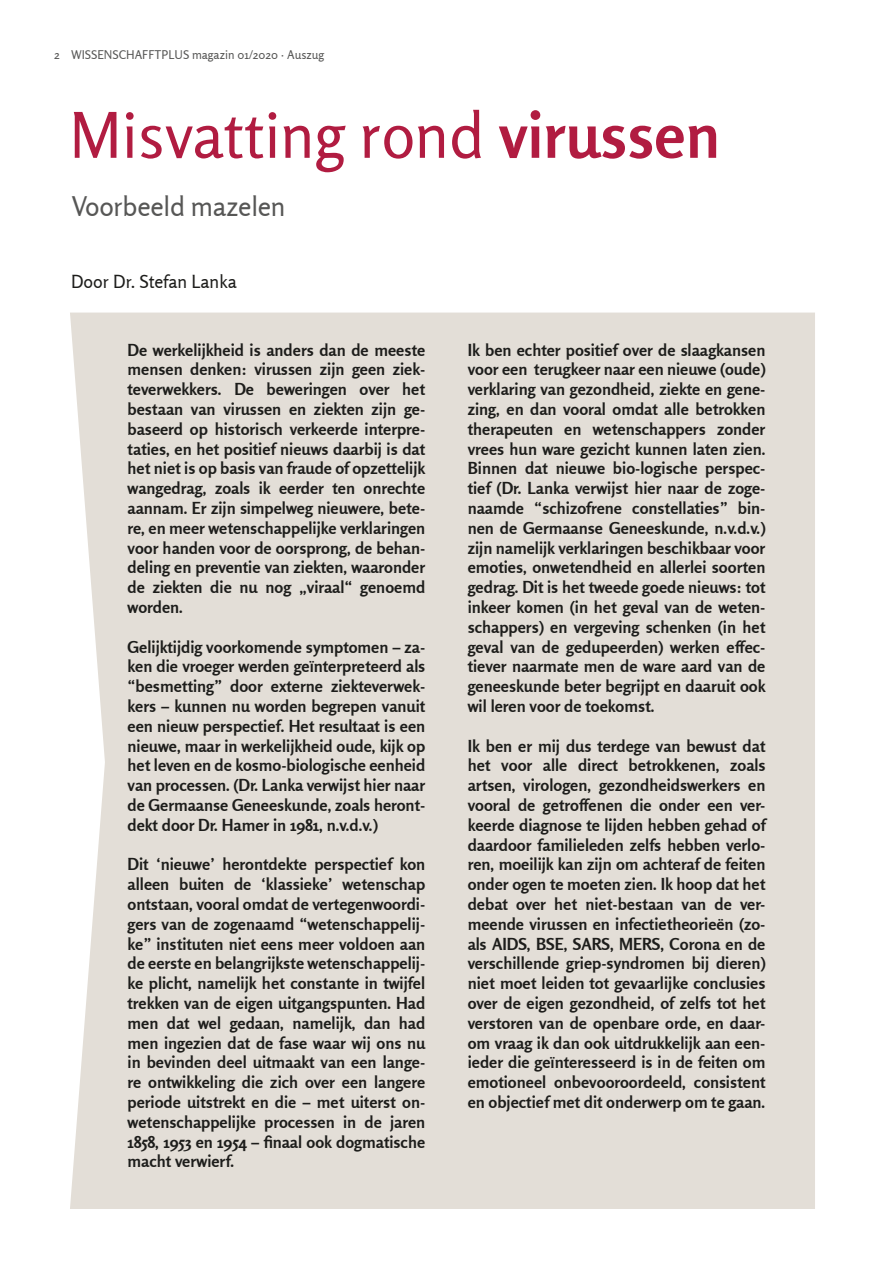
<style>
.page{position:relative;width:893px;height:1263px;background:#fff}
.page>*{position:absolute;margin:0;border:0;box-sizing:border-box;transform-origin:0 0}
.t1{font:63px "Rosario";color:#b11c41}
.t2{font:27px "Rosario";letter-spacing:-.01em;color:#575756}
.t3{font:18px "Rosario";color:#1d1d1b}
.t4{font:700 16.5px/19.8px "Rosario";color:#1d1d1b;text-align:justify}
.t5{font:12px "Rosario";color:#575756}
.s1{font-weight:700}
</style>
<div class="page">
<div style="left:70px;top:313px;width:745px;height:896px;background:#e3ded7"></div>
<p class="t5" style="left:54px;top:47px;width:7px">2</p>
<p class="t5" style="left:71px;top:47px;width:255px">WISSENSCHAFFTPLUS magazin 01/2020 · Auszug</p>
<h1 class="t1" style="left:69px;top:98px;width:652px">Misvatting rond <span class="s1">virussen</span></h1>
<h2 class="t2" style="left:71px;top:190px;width:216px">Voorbeeld mazelen</h2>
<p class="t3" style="left:71px;top:271px;width:167px">Door Dr. Stefan Lanka</p>
<p class="t4" style="left:128px;top:340px;width:299px">De werkelijkheid is anders dan de meeste mensen denken: virussen zijn geen ziek&shy;teverwekkers. De beweringen over het bestaan van virussen en ziekten zijn ge&shy;baseerd op historisch verkeerde interpre&shy;taties, en het positief nieuws daarbij is dat het niet is op basis van fraude of opzettelijk wangedrag, zoals ik eerder ten onrechte aannam. Er zijn simpelweg nieuwere, bete&shy;re, en meer wetenschappelijke verklaringen voor handen voor de oorsprong, de behan&shy;deling en preventie van ziekten, waaronder de ziekten die nu nog „viraal“ genoemd worden.</p>
<p class="t4" style="left:128px;top:637px;width:299px">Gelijktijdig voorkomende symptomen – za&shy;ken die vroeger werden geïnterpreteerd als “besmetting” door externe ziekteverwek&shy;kers – kunnen nu worden begrepen vanuit een nieuw perspectief. Het resultaat is een nieuwe, maar in werkelijkheid oude, kijk op het leven en de kosmo-biologische eenheid van processen. (Dr. Lanka verwijst hier naar de Germaanse Geneeskunde, zoals heront&shy;dekt door Dr. Hamer in 1981, n.v.d.v.)</p>
<p class="t4" style="left:128px;top:854px;width:300px">Dit ‘nieuwe’ herontdekte perspectief kon alleen buiten de ‘klassieke’ wetenschap ontstaan, vooral omdat de vertegenwoordi&shy;gers van de zogenaamd “wetenschappelij&shy;ke” instituten niet eens meer voldoen aan de eerste en belangrijkste wetenschappelij&shy;ke plicht, namelijk het constante in twijfel trekken van de eigen uitgangspunten. Had men dat wel gedaan, namelijk, dan had men ingezien dat de fase waar wij ons nu in bevinden deel uitmaakt van een lange&shy;re ontwikkeling die zich over een langere periode uitstrekt en die – met uiterst on&shy;wetenschappelijke processen in de jaren 1858, 1953 en 1954 – finaal ook dogmatische macht verwierf.</p>
<p class="t4" style="left:468px;top:340px;width:299px">Ik ben echter positief over de slaagkansen voor een terugkeer naar een nieuwe (oude) verklaring van gezondheid, ziekte en gene&shy;zing, en dan vooral omdat alle betrokken therapeuten en wetenschappers zonder vrees hun ware gezicht kunnen laten zien.<br>Binnen dat nieuwe bio-logische perspec&shy;tief (Dr. Lanka verwijst hier naar de zoge&shy;naamde “schizofrene constellaties” bin&shy;nen de Germaanse Geneeskunde, n.v.d.v.) zijn namelijk verklaringen beschikbaar voor emoties, onwetendheid en allerlei soorten gedrag. Dit is het tweede goede nieuws: tot inkeer komen (in het geval van de weten&shy;schappers) en vergeving schenken (in het geval van de gedupeerden) werken effec&shy;tiever naarmate men de ware aard van de geneeskunde beter begrijpt en daaruit ook wil leren voor de toekomst.</p>
<p class="t4" style="left:468px;top:736px;width:299px">Ik ben er mij dus terdege van bewust dat het voor alle direct betrokkenen, zoals artsen, virologen, gezondheidswerkers en vooral de getroffenen die onder een ver&shy;keerde diagnose te lijden hebben gehad of daardoor familieleden zelfs hebben verlo&shy;ren, moeilijk kan zijn om achteraf de feiten onder ogen te moeten zien. Ik hoop dat het debat over het niet-bestaan van de ver&shy;meende virussen en infectietheorieën (zo&shy;als AIDS, BSE, SARS, MERS, Corona en de verschillende griep-syndromen bij dieren) niet moet leiden tot gevaarlijke conclusies over de eigen gezondheid, of zelfs tot het verstoren van de openbare orde, en daar&shy;om vraag ik dan ook uitdrukkelijk aan een&shy;ieder die geïnteresseerd is in de feiten om emotioneel onbevooroordeeld, consistent en objectief met dit onderwerp om te gaan.</p>
</div>
